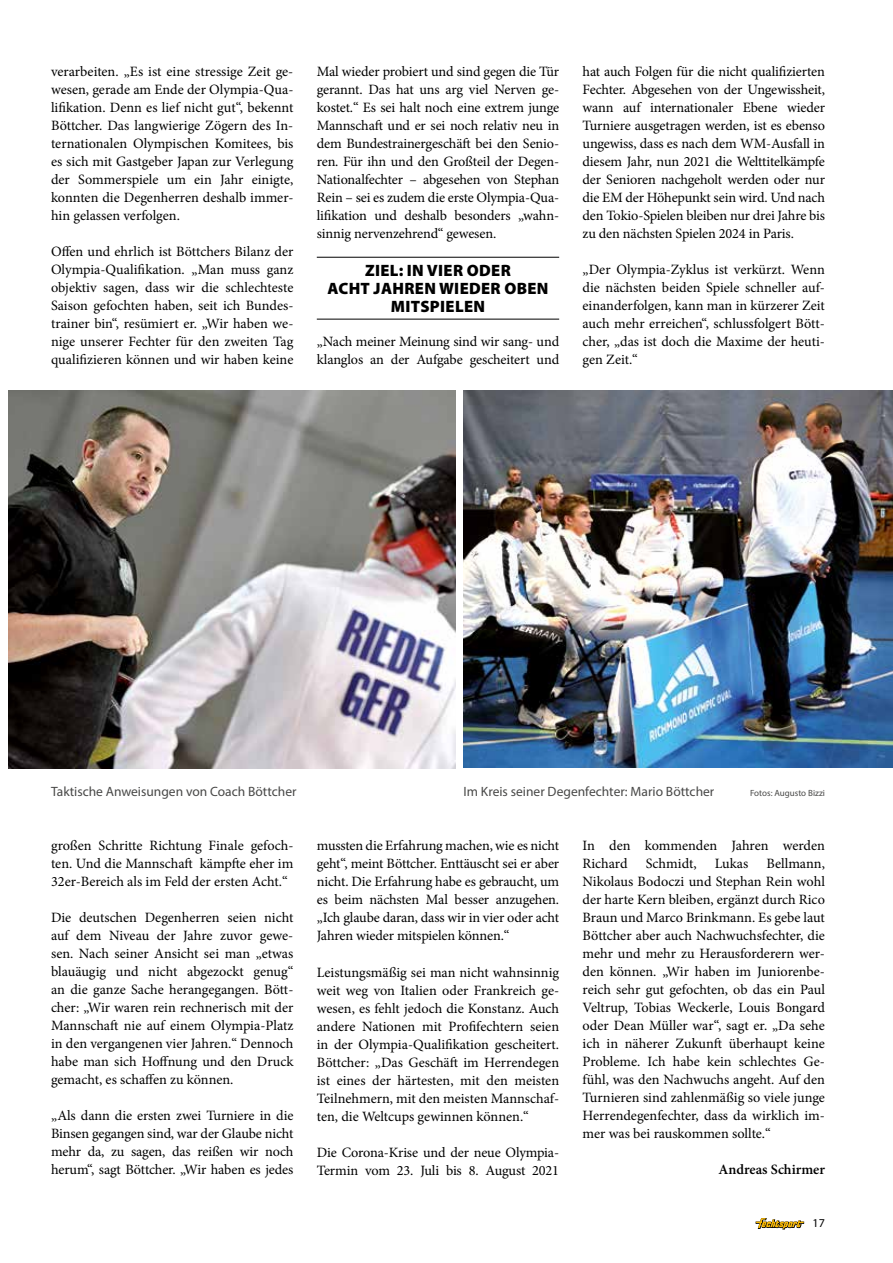
<style>
.page{position:relative;width:893px;height:1263px;background:#fff}
.page>*{position:absolute;margin:0;border:0;box-sizing:border-box;transform-origin:0 0}
.t1{font:900 16.5px/18px "Myriad Pro";letter-spacing:.02em;color:#000;text-align:center}
.t2{font:14.25px/18px "Minion Pro";letter-spacing:-.01em;color:#000;text-align:justify}
.t3{font:600 14.25px "Minion Pro";color:#000}
.t4{font:13.5px "Myriad Pro";color:#484847}
.t5{font:12px "Myriad Pro";color:#000}
.t6{font:9px "Myriad Pro";color:#484847}
</style>
<div class="page">
<svg style="left:756px;top:1218px;width:48px;height:11px"></svg>
<hr style="left:317px;top:257px;width:242px;height:1px;background:#000">
<hr style="left:317px;top:319px;width:242px;height:1px;background:#000">
<img style="left:9px;top:390px;width:446px;height:379px">
<img style="left:463px;top:390px;width:430px;height:378px">
<p class="t2" style="left:51px;top:63px;width:244px">verarbeiten. „Es ist eine stressige Zeit ge&shy;wesen, gerade am Ende der Olympia-Qua&shy;lifikation. Denn es lief nicht gut“, bekennt Böttcher. Das langwierige Zögern des In&shy;ternationalen Olympischen Komitees, bis es sich mit Gastgeber Japan zur Verlegung der Sommerspiele um ein Jahr einigte, konnten die Degenherren deshalb immer&shy;hin gelassen verfolgen.</p>
<p class="t2" style="left:51px;top:243px;width:244px">Offen und ehrlich ist Böttchers Bilanz der Olympia-Qualifikation. „Man muss ganz objektiv sagen, dass wir die schlechteste Saison gefochten haben, seit ich Bundes&shy;trainer bin“, resümiert er. „Wir haben we&shy;nige unserer Fechter für den zweiten Tag qualifizieren können und wir haben keine</p>
<p class="t2" style="left:317px;top:63px;width:244px">Mal wieder probiert und sind gegen die Tür gerannt. Das hat uns arg viel Nerven ge&shy;kostet.“ Es sei halt noch eine extrem junge Mannschaft und er sei noch relativ neu in dem Bundestrainergeschäft bei den Senio&shy;ren. Für ihn und den Großteil der Degen-Nationalfechter – abgesehen von Stephan Rein – sei es zudem die erste Olympia-Qua&shy;lifikation und deshalb besonders „wahn&shy;sinnig nervenzehrend“ gewesen.</p>
<p class="t1" style="left:327px;top:261px;width:223px">ZIEL: IN VIER ODER<br>ACHT JAHREN WIEDER OBEN<br>MITSPIELEN</p>
<p class="t2" style="left:317px;top:333px;width:244px">„Nach meiner Meinung sind wir sang- und klanglos an der Aufgabe gescheitert und</p>
<p class="t2" style="left:583px;top:63px;width:244px">hat auch Folgen für die nicht qualifizierten Fechter. Abgesehen von der Ungewissheit, wann auf internationaler Ebene wieder Turniere ausgetragen werden, ist es ebenso ungewiss, dass es nach dem WM-Ausfall in diesem Jahr, nun 2021 die Welttitelkämpfe der Senioren nachgeholt werden oder nur die EM der Höhepunkt sein wird. Und nach den Tokio-Spielen bleiben nur drei Jahre bis zu den nächsten Spielen 2024 in Paris.</p>
<p class="t2" style="left:583px;top:261px;width:244px">„Der Olympia-Zyklus ist verkürzt. Wenn die nächsten beiden Spiele schneller auf&shy;einanderfolgen, kann man in kürzerer Zeit auch mehr erreichen“, schlussfolgert Bött&shy;cher, „das ist doch die Maxime der heuti&shy;gen Zeit.“</p>
<p class="t4" style="left:51px;top:784px;width:247px">Taktische Anweisungen von Coach Böttcher</p>
<p class="t4" style="left:463px;top:784px;width:252px">Im Kreis seiner Degenfechter: Mario Böttcher</p>
<p class="t6" style="left:750px;top:788px;width:76px">Fotos: Augusto Bizzi</p>
<p class="t2" style="left:51px;top:837px;width:244px">großen Schritte Richtung Finale gefoch&shy;ten. Und die Mannschaft kämpfte eher im 32er-Bereich als im Feld der ersten Acht.“</p>
<p class="t2" style="left:51px;top:909px;width:244px">Die deutschen Degenherren seien nicht auf dem Niveau der Jahre zuvor gewe&shy;sen. Nach seiner Ansicht sei man „etwas blauäugig und nicht abgezockt genug“ an die ganze Sache herangegangen. Bött&shy;cher: „Wir waren rein rechnerisch mit der Mannschaft nie auf einem Olympia-Platz in den vergangenen vier Jahren.“ Dennoch habe man sich Hoffnung und den Druck gemacht, es schaffen zu können.</p>
<p class="t2" style="left:51px;top:1107px;width:244px">„Als dann die ersten zwei Turniere in die Binsen gegangen sind, war der Glaube nicht mehr da, zu sagen, das reißen wir noch herum“, sagt Böttcher. „Wir haben es jedes</p>
<p class="t2" style="left:317px;top:837px;width:244px">mussten die Erfahrung machen, wie es nicht geht“, meint Böttcher. Enttäuscht sei er aber nicht. Die Erfahrung habe es gebraucht, um es beim nächsten Mal besser anzugehen. „Ich glaube daran, dass wir in vier oder acht Jahren wieder mitspielen können.“</p>
<p class="t2" style="left:317px;top:963px;width:244px">Leistungsmäßig sei man nicht wahnsinnig weit weg von Italien oder Frankreich ge&shy;wesen, es fehlt jedoch die Konstanz. Auch andere Nationen mit Profifechtern seien in der Olympia-Qualifikation gescheitert.<br>Böttcher: „Das Geschäft im Herrendegen ist eines der härtesten, mit den meisten Teilnehmern, mit den meisten Mannschaf&shy;ten, die Weltcups gewinnen können.“</p>
<p class="t2" style="left:317px;top:1143px;width:244px">Die Corona-Krise und der neue Olympia-<br>Termin vom 23. Juli bis 8. August 2021</p>
<p class="t2" style="left:583px;top:837px;width:244px">In den kommenden Jahren werden<br>Richard</p>
<p class="t2" style="left:583px;top:855px;width:244px;text-indent:184px">Bellmann, Nikolaus Bodoczi und Stephan Rein wohl der harte Kern bleiben, ergänzt durch Rico Braun und Marco Brinkmann. Es gebe laut Böttcher aber auch Nachwuchsfechter, die mehr und mehr zu Herausforderern wer&shy;den können. „Wir haben im Juniorenbe&shy;reich sehr gut gefochten, ob das ein Paul Veltrup, Tobias Weckerle, Louis Bongard oder Dean Müller war“, sagt er. „Da sehe ich in näherer Zukunft überhaupt keine Probleme. Ich habe kein schlechtes Ge&shy;fühl, was den Nachwuchs angeht. Auf den Turnieren sind zahlenmäßig so viele junge Herrendegenfechter, dass da wirklich im&shy;mer was bei rauskommen sollte.“</p>
<p class="t3" style="left:718px;top:1160px;width:108px">Andreas Schirmer</p>
<p class="t2" style="left:646px;top:855px;width:52px">Schmidt,</p>
<p class="t2" style="left:715px;top:855px;width:35px">Lukas</p>
<p class="t5" style="left:813px;top:1216px;width:14px">17</p>
</div>
